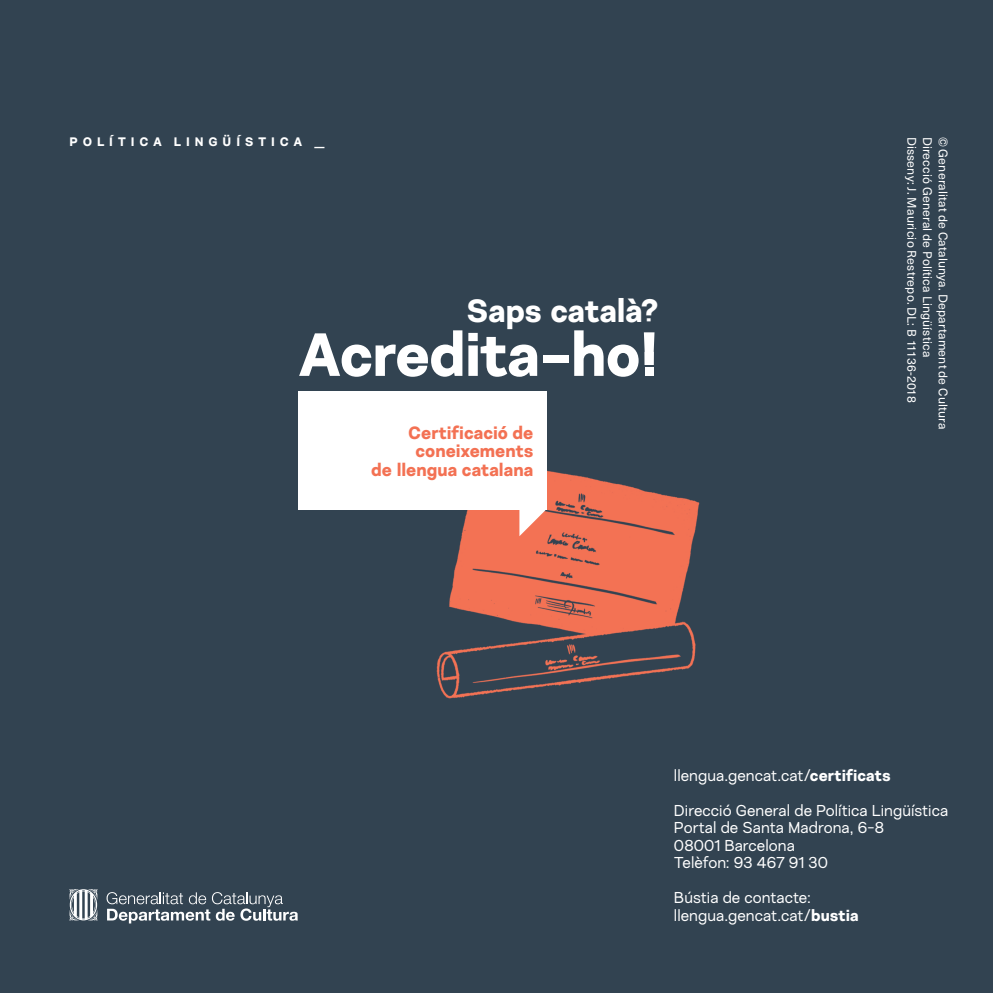
<style>
.page{position:relative;width:993px;height:993px;background:#fff}
.page>*{position:absolute;margin:0;border:0;box-sizing:border-box;transform-origin:0 0}
.t1{font:800 60.38px "Nurom";letter-spacing:-.015em;color:#fff}
.t2{font:800 31.85px "Nurom";letter-spacing:-.005em;color:#fff}
.t3{font:800 17.68px/18.4px "Nurom";color:#f37153;text-align:right}
.t4{font:15.75px/17.5px "Nurom";letter-spacing:.005em;color:#fff}
.t5{font:12.25px "Neue Haas Unica Pro";letter-spacing:.015em;color:#fff}
.t6{font:800 12.25px "Nurom";letter-spacing:.395em;color:#fff}
.s1{font-weight:800}
</style>
<div class="page">
<div style="left:0;top:0;width:992px;height:992px;background:#324351"></div>
<svg style="left:69px;top:888px;width:28px;height:32px"></svg>
<svg style="left:106px;top:891px;width:192px;height:32px;background:#626f7a"></svg>
<div style="left:298px;top:391px;width:248px;height:118px;background:#fff"></div>
<svg style="left:519px;top:509px;width:27px;height:27px"></svg>
<div style="left:644px;top:367px;width:9px;height:9px;background:#fff"></div>
<p class="t6" style="left:69px;top:134px;width:256px">POLÍTICA LINGÜÍSTICA —</p>
<p class="t5" style="left:918px;top:136px;width:267px;rotate:90deg">Disseny: J. Mauricio Restrepo. DL: B 11136-2018</p>
<p class="t5" style="left:934px;top:136px;width:222px;rotate:90deg">Direcció General de Política Lingüística</p>
<p class="t5" style="left:950px;top:136px;width:294px;rotate:90deg">© Generalitat de Catalunya. Departament de Cultura</p>
<h2 class="t2" style="left:466px;top:290px;width:193px">Saps català?</h2>
<h1 class="t1" style="left:298px;top:316px;width:362px">Acredita-ho!</h1>
<p class="t3" style="left:371px;top:423px;width:163px">Certificació de coneixements<br>de llengua catalana</p>
<p class="t4" style="left:673px;top:766px;width:218px">llengua.gencat.cat/<span class="s1">certificats</span></p>
<p class="t4" style="left:673px;top:801px;width:276px">Direcció General de Política Lingüística<br>Portal de Santa Madrona, 6-8<br>08001 Barcelona<br>Telèfon: 93 467 91 30</p>
<p class="t4" style="left:673px;top:888px;width:186px">Bústia de contacte: llengua.gencat.cat/<span class="s1">bustia</span></p>
</div>
